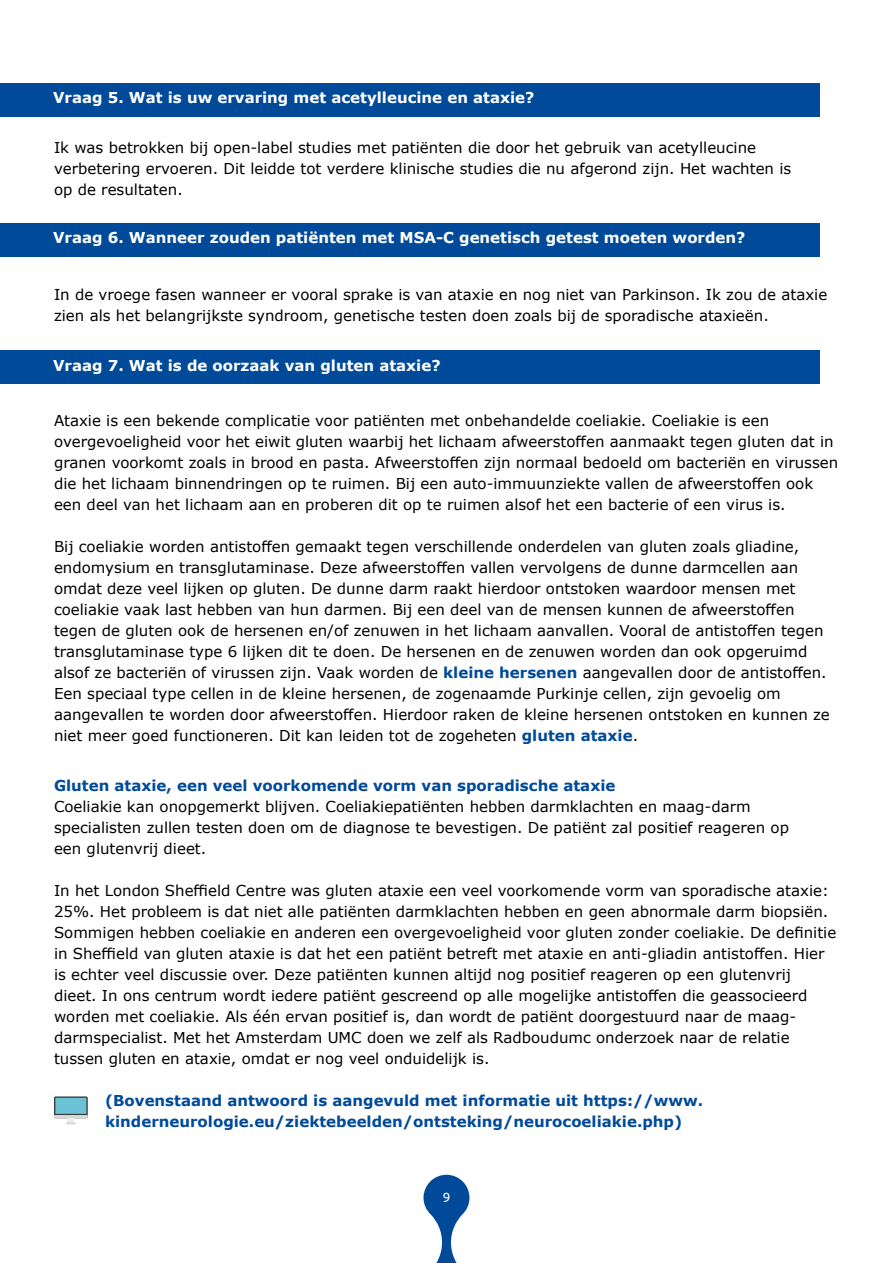
<style>
.page{position:relative;width:893px;height:1263px;background:#fff}
.page>*{position:absolute;margin:0;border:0;box-sizing:border-box;transform-origin:0 0}
.t1{font:15px/21px "Verdana";color:#000}
.t2{font:700 15px/21px "Verdana";color:#004a99}
.t3{font:700 15px "Verdana";color:#fff}
.t4{font:13.5px "Ubuntu";color:#fff}
.s1{font-weight:700;color:#004a99}
</style>
<div class="page">
<svg style="left:423px;top:1175px;width:46px;height:88px"></svg>
<div style="left:0;top:83px;width:819px;height:33px;background:#004a99"></div>
<div style="left:0;top:223px;width:819px;height:33px;background:#004a99"></div>
<div style="left:0;top:351px;width:819px;height:33px;background:#004a99"></div>
<svg style="left:54px;top:1096px;width:34px;height:22px"></svg>
<div style="left:55px;top:1098px;width:31px;height:16px;background:#6bc3d8"></div>
<svg style="left:54px;top:1115px;width:34px;height:9px"></svg>
<p class="t3" style="left:53px;top:87px;width:483px">Vraag 5. Wat is uw ervaring met acetylleucine en ataxie?</p>
<p class="t1" style="left:54px;top:137px;width:739px">Ik was betrokken bij open-label studies met patiënten die door het gebruik van acetylleucine verbetering ervoeren. Dit leidde tot verdere klinische studies die nu afgerond zijn. Het wachten is op de resultaten.</p>
<p class="t3" style="left:53px;top:227px;width:694px">Vraag 6. Wanneer zouden patiënten met MSA-C genetisch getest moeten worden?</p>
<p class="t1" style="left:54px;top:284px;width:775px">In de vroege fasen wanneer er vooral sprake is van ataxie en nog niet van Parkinson. Ik zou de ataxie zien als het belangrijkste syndroom, genetische testen doen zoals bij de sporadische ataxieën.</p>
<p class="t3" style="left:53px;top:355px;width:389px">Vraag 7. Wat is de oorzaak van gluten ataxie?</p>
<p class="t1" style="left:54px;top:410px;width:786px">Ataxie is een bekende complicatie voor patiënten met onbehandelde coeliakie. Coeliakie is een overgevoeligheid voor het eiwit gluten waarbij het lichaam afweerstoffen aanmaakt tegen gluten dat in granen voorkomt zoals in brood en pasta. Afweerstoffen zijn normaal bedoeld om bacteriën en virussen die het lichaam binnendringen op te ruimen. Bij een auto-immuunziekte vallen de afweerstoffen ook een deel van het lichaam aan en proberen dit op te ruimen alsof het een bacterie of een virus is.</p>
<p class="t1" style="left:54px;top:536px;width:777px">Bij coeliakie worden antistoffen gemaakt tegen verschillende onderdelen van gluten zoals gliadine, endomysium en transglutaminase. Deze afweerstoffen vallen vervolgens de dunne darmcellen aan omdat deze veel lijken op gluten. De dunne darm raakt hierdoor ontstoken waardoor mensen met coeliakie vaak last hebben van hun darmen. Bij een deel van de mensen kunnen de afweerstoffen tegen de gluten ook de hersenen en/of zenuwen in het lichaam aanvallen. Vooral de antistoffen tegen transglutaminase type 6 lijken dit te doen. De hersenen en de zenuwen worden dan ook opgeruimd alsof ze bacteriën of virussen zijn. Vaak worden de <span class="s1">kleine hersenen</span> aangevallen door de antistoffen.<br>Een speciaal type cellen in de kleine hersenen, de zogenaamde Purkinje cellen, zijn gevoelig om aangevallen te worden door afweerstoffen. Hierdoor raken de kleine hersenen ontstoken en kunnen ze niet meer goed functioneren. Dit kan leiden tot de zogeheten <span class="s1">gluten ataxie</span>.</p>
<p class="t2" style="left:54px;top:775px;width:563px">Gluten ataxie, een veel voorkomende vorm van sporadische ataxie</p>
<p class="t1" style="left:54px;top:796px;width:737px">Coeliakie kan onopgemerkt blijven. Coeliakiepatiënten hebben darmklachten en maag-darm specialisten zullen testen doen om de diagnose te bevestigen. De patiënt zal positief reageren op een glutenvrij dieet.</p>
<p class="t1" style="left:54px;top:880px;width:784px">In het London Sheffield Centre was gluten ataxie een veel voorkomende vorm van sporadische ataxie:<br>25%. Het probleem is dat niet alle patiënten darmklachten hebben en geen abnormale darm biopsiën.<br>Sommigen hebben coeliakie en anderen een overgevoeligheid voor gluten zonder coeliakie. De definitie in Sheffield van gluten ataxie is dat het een patiënt betreft met ataxie en anti-gliadin antistoffen. Hier is echter veel discussie over. Deze patiënten kunnen altijd nog positief reageren op een glutenvrij dieet. In ons centrum wordt iedere patiënt gescreend op alle mogelijke antistoffen die geassocieerd worden met coeliakie. Als één ervan positief is, dan wordt de patiënt doorgestuurd naar de maag&shy;darmspecialist. Met het Amsterdam UMC doen we zelf als Radboudumc onderzoek naar de relatie tussen gluten en ataxie, omdat er nog veel onduidelijk is.</p>
<p class="t2" style="left:105px;top:1090px;width:600px">(Bovenstaand antwoord is aangevuld met informatie uit https://www. kinderneurologie.eu/ziektebeelden/ontsteking/neurocoeliakie.php)</p>
<p class="t4" style="left:443px;top:1189px;width:9px">9</p>
</div>
